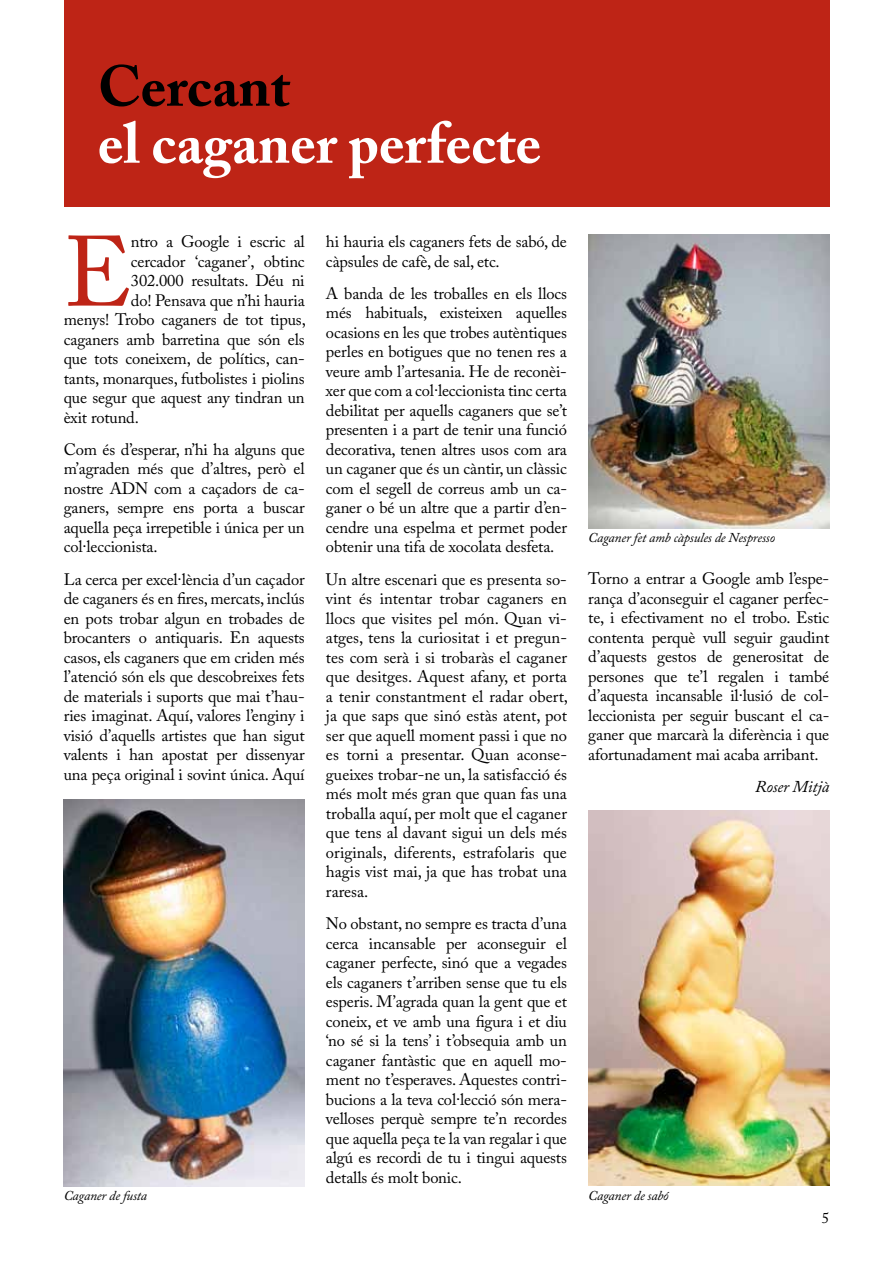
<style>
.page{position:relative;width:893px;height:1263px;background:#fff}
.page>*{position:absolute;margin:0;border:0;box-sizing:border-box;transform-origin:0 0}
.t1{font:98.85px "Adobe Caslon Pro";color:#be2416}
.t2{font:700 57px "Adobe Caslon Pro";color:#fff}
.t3{font:700 57px "Adobe Caslon Pro";color:#000}
.t4{font:16.5px/19.5px "Adobe Caslon Pro";letter-spacing:-.01em;color:#000;text-align:justify}
.t5{font:italic 16.5px "Adobe Caslon Pro";letter-spacing:-.01em;color:#000}
.t6{font:15px "Adobe Caslon Pro";color:#000}
.t7{font:italic 13.5px "Adobe Caslon Pro";letter-spacing:-.01em;color:#000}
</style>
<div class="page">
<div style="left:64px;top:0;width:765px;height:206px;background:#be2416"></div>
<img style="left:588px;top:235px;width:241px;height:293px">
<img style="left:64px;top:800px;width:240px;height:386px">
<img style="left:588px;top:810px;width:241px;height:376px">
<h2 class="t3" style="left:98px;top:53px;width:194px">Cercant</h2>
<h2 class="t2" style="left:98px;top:110px;width:445px">el caganer perfecte</h2>
<h1 class="t1" style="left:64px;top:214px;width:70px">E</h1>
<p class="t4" style="left:131px;top:232px;width:175px">ntro a Google i escric al</p>
<p class="t4" style="left:131px;top:251px;width:175px">cercador ‘caganer’, obtinc</p>
<p class="t4" style="left:131px;top:271px;width:175px">302.000 resultats. Déu ni</p>
<p class="t4" style="left:131px;top:290px;width:175px">do! Pensava que n’hi hauria</p>
<p class="t4" style="left:64px;top:310px;width:244px">menys! Trobo caganers de tot tipus,</p>
<p class="t4" style="left:64px;top:329px;width:242px">caganers amb barretina que són els</p>
<p class="t4" style="left:64px;top:349px;width:242px">que tots coneixem, de polítics, can-</p>
<p class="t4" style="left:64px;top:368px;width:242px">tants, monarques, futbolistes i piolins</p>
<p class="t4" style="left:64px;top:388px;width:242px">que segur que aquest any tindran un</p>
<p class="t4" style="left:64px;top:407px;width:77px">èxit rotund.</p>
<p class="t4" style="left:64px;top:439px;width:242px">Com és d’esperar, n’hi ha alguns que m’agraden més que d’altres, però el nostre ADN com a caçadors de ca&shy;ganers, sempre ens porta a buscar aquella peça irrepetible i única per un col·leccionista.</p>
<p class="t4" style="left:64px;top:569px;width:242px">La cerca per excel·lència d’un caçador de caganers és en fires, mercats, inclús en pots trobar algun en trobades de brocanters o antiquaris. En aquests casos, els caganers que em criden més l’atenció són els que descobreixes fets de materials i suports que mai t’hau&shy;ries imaginat. Aquí, valores l’enginy i visió d’aquells artistes que han sigut valents i han apostat per dissenyar una peça original i sovint única. Aquí</p>
<p class="t7" style="left:64px;top:1187px;width:85px">Caganer de fusta</p>
<p class="t4" style="left:326px;top:232px;width:242px">hi hauria els caganers fets de sabó, de càpsules de cafè, de sal, etc.</p>
<p class="t4" style="left:326px;top:283px;width:242px">A banda de les troballes en els llocs més habituals, existeixen aquelles ocasions en les que trobes autèntiques perles en botigues que no tenen res a veure amb l’artesania. He de reconèi&shy;xer que com a col·leccionista tinc certa debilitat per aquells caganers que se’t presenten i a part de tenir una funció decorativa, tenen altres usos com ara un caganer que és un càntir, un clàssic com el segell de correus amb un ca&shy;ganer o bé un altre que a partir d’en&shy;cendre una espelma et permet poder obtenir una tifa de xocolata desfeta.</p>
<p class="t4" style="left:326px;top:569px;width:244px">Un altre escenari que es presenta so&shy;vint és intentar trobar caganers en llocs que visites pel món. Quan vi&shy;atges, tens la curiositat i et pregun&shy;tes com serà i si trobaràs el caganer que desitges. Aquest afany, et porta a tenir constantment el radar obert, ja que saps que sinó estàs atent, pot ser que aquell moment passi i que no es torni a presentar. Quan aconse&shy;gueixes trobar-ne un, la satisfacció és més molt més gran que quan fas una troballa aquí, per molt que el caganer que tens al davant sigui un dels més originals, diferents, estrafolaris que hagis vist mai, ja que has trobat una raresa.</p>
<p class="t4" style="left:326px;top:914px;width:242px">No obstant, no sempre es tracta d’una cerca incansable per aconseguir el caganer perfecte, sinó que a vegades els caganers t’arriben sense que tu els esperis. M’agrada quan la gent que et coneix, et ve amb una figura i et diu ‘no sé si la tens’ i t’obsequia amb un caganer fantàstic que en aquell mo&shy;ment no t’esperaves. Aquestes contri&shy;bucions a la teva col·lecció són mera&shy;velloses perquè sempre te’n recordes que aquella peça te la van regalar i que algú es recordi de tu i tingui aquests detalls és molt bonic.</p>
<p class="t7" style="left:588px;top:529px;width:188px">Caganer fet amb càpsules de Nespresso</p>
<p class="t4" style="left:588px;top:569px;width:242px;text-align:left">Torno a entrar a Google amb l’espe&shy;rança d’aconseguir el caganer perfec&shy;te, i efectivament no el trobo. Estic contenta perquè vull seguir gaudint d’aquests gestos de generositat de persones que te’l regalen i també d’aquesta incansable il·lusió de col· leccionista per seguir buscant el ca&shy;ganer que marcarà la diferència i que afortunadament mai acaba arribant.</p>
<p class="t5" style="left:755px;top:777px;width:76px">Roser Mitjà</p>
<p class="t7" style="left:588px;top:1187px;width:82px">Caganer de sabó</p>
<p class="t6" style="left:822px;top:1209px;width:9px">5</p>
</div>
